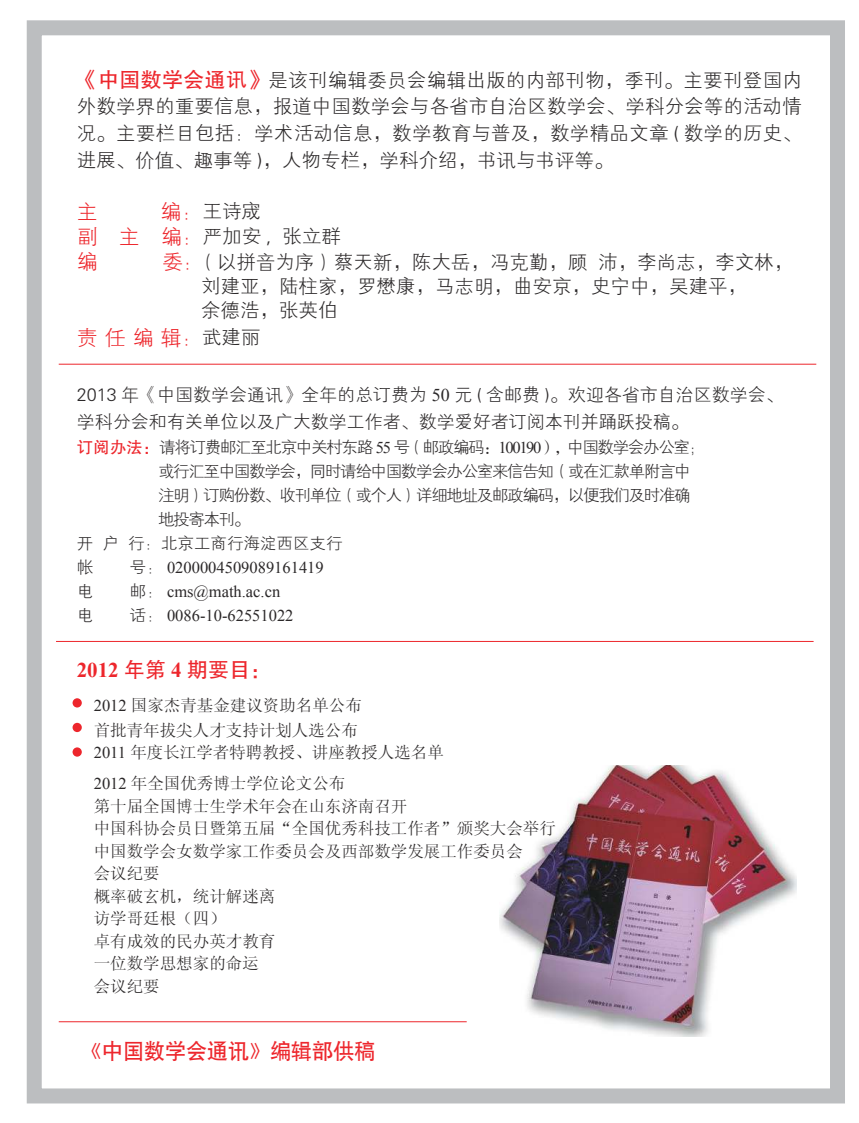
<style>
.page{position:relative;width:859px;height:1123px;background:#fff}
.page>*{position:absolute;margin:0;border:0;box-sizing:border-box;transform-origin:0 0}
.t1{font:21px "SIL Hei Med Jian";color:#ed262c}
.t2{font:21px "FZHTK GBK1 0";color:#ed262c}
.t3{font:21px "FZXH1 K GBK1 0";color:#ed262c}
.t4{font:19.5px/26.7px "FZXH1 K GBK1 0";color:#2b2829;text-align:justify}
.t5{font:18px/26.5px "FZXH1 K GBK1 0";color:#2b2829}
.t6{font:16.5px/22.5px "Sim Sun";color:#2b2829}
.t7{font:16.5px "FZXH1 K GBK1 0";letter-spacing:-.08em;color:#2b2829}
.t8{font:16.5px "Times New Roman";color:#2b2829}
.t9{font:16.5px "FZXH1 K GBK1 0";color:#2b2829}
.s1{font-family:"FZHTK GBK1 0";font-size:21px;color:#ed262c}
.s2{font-size:21px;color:#ed262c}
.s3{font-size:19.5px;color:#2b2829}
.s4{font-family:"Times New Roman"}
.s5{font-family:"FZHTK GBK1 0";color:#ed262c}
.s6{font-family:"FZKTK GBK1 0"}
.s7{font-family:"FZXH1 K GBK1 0"}
.s8{font-family:"Times New Roman";font-weight:700}
</style>
<div class="page">
<img style="left:500px;top:765px;width:296px;height:271px">
<div style="left:27px;top:20px;width:818px;height:1083px;border:15px solid #bcbec0"></div>
<div style="left:73px;top:698px;width:9px;height:9px;background:#ed262c;border-radius:50%"></div>
<div style="left:73px;top:723px;width:9px;height:9px;background:#ed262c;border-radius:50%"></div>
<div style="left:73px;top:747px;width:9px;height:9px;background:#ed262c;border-radius:50%"></div>
<hr style="left:59px;top:364px;width:757px;height:1px;background:#ed262c">
<hr style="left:56px;top:641px;width:758px;height:1px;background:#ed262c">
<hr style="left:59px;top:1021px;width:408px;height:1px;background:#ed262c">
<p class="t4" style="left:77px;top:67px;width:727px"><span class="s1">《中国数学会通讯》</span>是该刊编辑委员会编辑出版的内部刊物，季刊。主要刊登国内外数学界的重要信息，报道中国数学会与各省市自治区数学会、学科分会等的活动情况。主要栏目包括：学术活动信息，数学教育与普及，数学精品文章 ( 数学的历史、进展、价值、趣事等 )，人物专栏，学科介绍，书讯与书评等。</p>
<p class="t3" style="left:77px;top:200px;width:22px">主</p>
<p class="t4" style="left:77px;top:199px;width:266px;line-height:25.2px;text-align:center"><span class="s2">编：</span>王诗宬<br><span class="s2">副 主 编：</span>严加安 , 张立群</p>
<p class="t3" style="left:77px;top:250px;width:22px">编</p>
<p class="t4" style="left:201px;top:250px;width:594px;line-height:24.3px;text-align:left;text-indent:-39px"><span class="s2">委：</span>（以拼音为序）蔡天新，陈大岳，冯克勤，顾 沛，李尚志，李文林，刘建亚，陆柱家，罗懋康，马志明，曲安京，史宁中，吴建平，<br>余德浩，张英伯</p>
<p class="t3" style="left:77px;top:326px;width:185px">责任编辑：<span class="s3">武建丽</span></p>
<p class="t5" style="left:77px;top:382px;width:708px">2013 年《中国数学会通讯》全年的总订费为 <span class="s4">50</span> 元 ( 含邮费 )。欢迎各省市自治区数学会、学科分会和有关单位以及广大数学工作者、数学爱好者订阅本刊并踊跃投稿。</p>
<p class="t7" style="left:77px;top:438px;width:630px"><span class="s5">订阅办法：</span>请将订费邮汇至北京中关村东路 <span class="s4">55</span> 号（邮政编码<span class="s6">：</span><span class="s4">100190</span><span class="s6">），</span>中国数学会办公室；</p>
<p class="t7" style="left:158px;top:462px;width:534px">或行汇至中国数学会，同时请给中国数学会办公室来信告知（或在汇款单附言中</p>
<p class="t7" style="left:158px;top:486px;width:534px">注明）订购份数、收刊单位（或个人）详细地址及邮政编码，以便我们及时准确</p>
<p class="t7" style="left:158px;top:510px;width:94px">地投寄本刊。</p>
<p class="t9" style="left:77px;top:534px;width:267px">开 户 行：北京工商行海淀西区支行</p>
<p class="t7" style="left:77px;top:558px;width:18px">帐</p>
<p class="t8" style="left:130px;top:561px;width:195px"><span class="s7">号：</span> 0200004509089161419</p>
<p class="t7" style="left:77px;top:582px;width:18px">电</p>
<p class="t8" style="left:130px;top:585px;width:152px"><span class="s7">邮：</span> cms@math.ac.cn</p>
<p class="t7" style="left:77px;top:606px;width:18px">电</p>
<p class="t8" style="left:130px;top:609px;width:165px"><span class="s7">话：</span> 0086-10-62551022</p>
<p class="t2" style="left:77px;top:658px;width:196px"><span class="s8">2012</span> 年第 <span class="s8">4</span> 期要目：</p>
<p class="t6" style="left:94px;top:693px;width:270px;line-height:24.5px"><span class="s4">2012</span> 国家杰青基金建议资助名单公布首批青年拔尖人才支持计划人选公布</p>
<p class="t6" style="left:94px;top:737px;width:352px;line-height:31px"><span class="s4">2011</span> 年度长江学者特聘教授、讲座教授人选名单<br><span class="s4">2012</span> 年全国优秀博士学位论文公布</p>
<p class="t6" style="left:94px;top:794px;width:464px">第十届全国博士生学术年会在山东济南召开<br>中国科协会员日暨第五届“全国优秀科技工作者”颁奖大会举行中国数学会女数学家工作委员会及西部数学发展工作委员会<br>会议纪要<br>概率破玄机，统计解迷离<br>访学哥廷根（四）<br>卓有成效的民办英才教育<br>一位数学思想家的命运<br>会议纪要</p>
<p class="t1" style="left:81px;top:1037px;width:296px">《中国数学会通讯》编辑部供稿</p>
</div>
